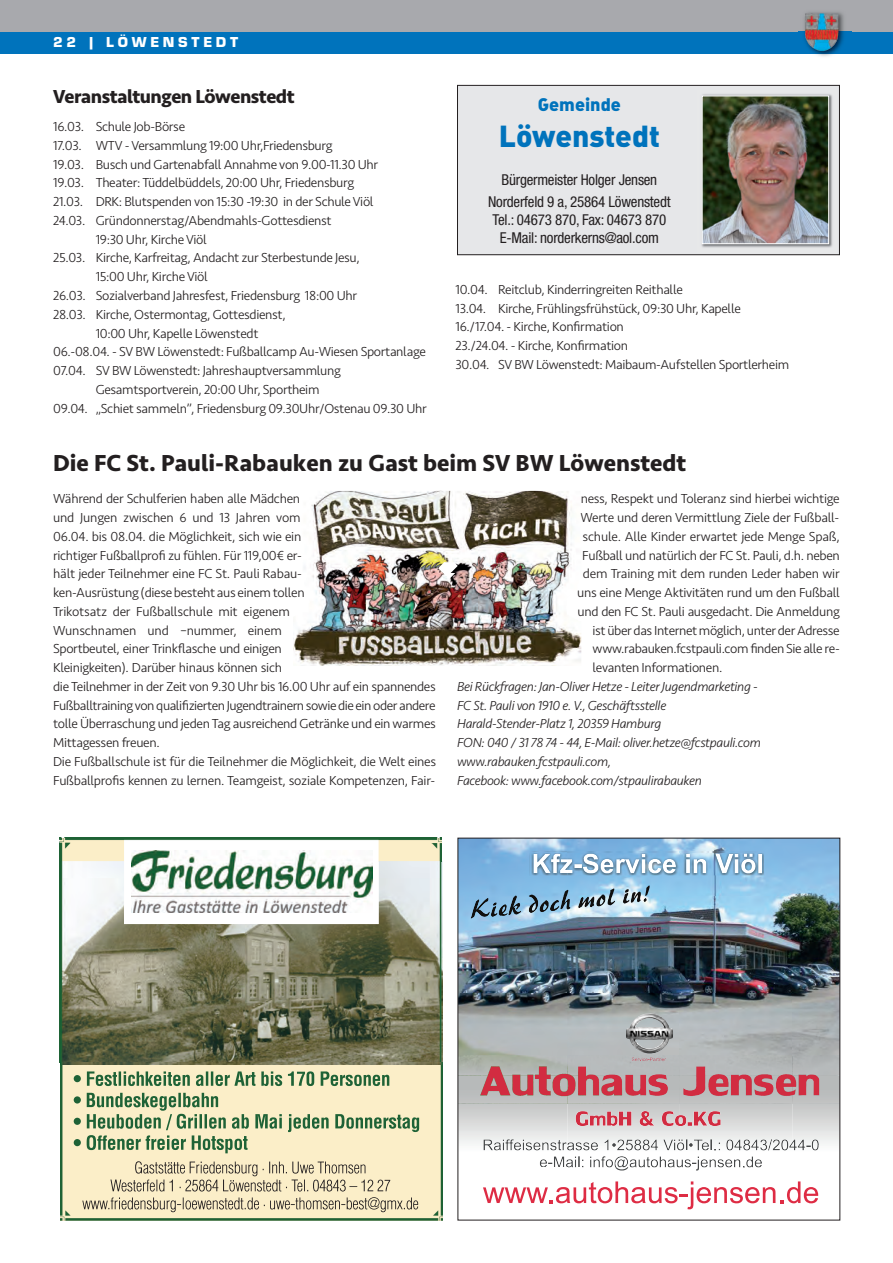
<style>
.page{position:relative;width:893px;height:1263px;background:#fff}
.page>*{position:absolute;margin:0;border:0;box-sizing:border-box;transform-origin:0 0}
.t1{font:30px "DIN Black Alternate";color:#0073bc}
.t2{font:700 24px "Seravek";color:#231f20}
.t3{font:700 19.5px "Seravek";letter-spacing:-.025em;color:#231f20}
.t4{font:18px "DIN Black Alternate";color:#0073bc}
.t5{font:condensed 15px/22.5px "Helvetica Neue";letter-spacing:-.015em;color:#231f20;text-align:center}
.t6{font:15px "Eurostile T Blac";letter-spacing:.25em;color:#fff}
.t7{font:300 13.5px/18.8px "Seravek";letter-spacing:-.025em;color:#231f20}
.t8{font:italic 300 13.5px/18.8px "Seravek";letter-spacing:-.025em;color:#231f20}
</style>
<div class="page">
<div style="left:0;top:0;width:893px;height:43px;background:#a8a9ad"></div>
<div style="left:0;top:32px;width:893px;height:21px;background:#0073bc"></div>
<img style="left:799px;top:12px;width:52px;height:45px">
<img style="left:805px;top:13px;width:33px;height:38px">
<div style="left:458px;top:86px;width:381px;height:168px;background:#e6e7e9"></div>
<div style="left:457px;top:85px;width:383px;height:170px;border:1px solid #231f20"></div>
<img style="left:701px;top:94px;width:131px;height:154px">
<img style="left:704px;top:97px;width:123px;height:145px">
<div style="left:702px;top:95px;width:127px;height:149px;border:1px solid #fff"></div>
<img style="left:293px;top:491px;width:288px;height:175px">
<img style="left:60px;top:1065px;width:382px;height:155px">
<img style="left:60px;top:838px;width:381px;height:1px">
<img style="left:379px;top:839px;width:62px;height:22px">
<img style="left:60px;top:839px;width:64px;height:22px">
<img style="left:60px;top:861px;width:382px;height:204px">
<img style="left:124px;top:839px;width:255px;height:85px">
<img style="left:131px;top:850px;width:242px;height:63px">
<img style="left:61px;top:1063px;width:381px;height:1px">
<img style="left:135px;top:1161px;width:67px;height:12px">
<img style="left:110px;top:1179px;width:102px;height:13px">
<img style="left:82px;top:1197px;width:109px;height:15px">
<img style="left:74px;top:1071px;width:149px;height:15px">
<img style="left:74px;top:1093px;width:116px;height:18px">
<img style="left:74px;top:1114px;width:166px;height:16px">
<img style="left:74px;top:1135px;width:150px;height:15px">
<svg style="left:460px;top:1103px;width:378px;height:107px"></svg>
<img style="left:460px;top:840px;width:378px;height:252px">
<svg style="left:686px;top:854px;width:20px;height:17px"></svg>
<svg style="left:715px;top:854px;width:40px;height:17px"></svg>
<svg style="left:758px;top:854px;width:4px;height:17px"></svg>
<svg style="left:471px;top:895px;width:50px;height:19px"></svg>
<svg style="left:529px;top:890px;width:41px;height:23px"></svg>
<svg style="left:578px;top:888px;width:37px;height:16px"></svg>
<svg style="left:623px;top:885px;width:27px;height:19px"></svg>
<svg style="left:683px;top:1075px;width:109px;height:17px;background:#c56572"></svg>
<svg style="left:576px;top:1111px;width:55px;height:15px"></svg>
<svg style="left:639px;top:1111px;width:15px;height:15px"></svg>
<svg style="left:662px;top:1111px;width:59px;height:15px"></svg>
<svg style="left:483px;top:1181px;width:335px;height:28px"></svg>
<svg style="left:480px;top:1057px;width:188px;height:35px;background:#be7b81"></svg>
<img style="left:631px;top:1013px;width:18px;height:10px">
<img style="left:460px;top:914px;width:107px;height:141px">
<svg style="left:529px;top:851px;width:147px;height:24px"></svg>
<img style="left:530px;top:851px;width:234px;height:1px">
<img style="left:567px;top:904px;width:113px;height:89px">
<img style="left:567px;top:871px;width:197px;height:4px">
<img style="left:680px;top:896px;width:158px;height:179px">
<svg style="left:764px;top:851px;width:1px;height:24px"></svg>
<img style="left:567px;top:1046px;width:113px;height:9px">
<img style="left:460px;top:1067px;width:107px;height:8px">
<img style="left:460px;top:1092px;width:332px;height:11px">
<img style="left:460px;top:1086px;width:107px;height:4px">
<img style="left:567px;top:1060px;width:113px;height:15px">
<img style="left:567px;top:1088px;width:225px;height:2px">
<img style="left:792px;top:1075px;width:46px;height:28px">
<img style="left:819px;top:1146px;width:19px;height:6px">
<div style="left:792px;top:1152px;width:47px;height:15px;background:#fff"></div>
<svg style="left:460px;top:1139px;width:359px;height:31px"></svg>
<hr style="left:699px;top:1167px;width:93px;height:1px;background:#fff">
<hr style="left:792px;top:1167px;width:47px;height:1px;background:#fff">
<p class="t6" style="left:53px;top:33px;width:187px">22 | LÖWENSTEDT</p>
<h3 class="t3" style="left:53px;top:81px;width:243px">Veranstaltungen Löwenstedt</h3>
<p class="t7" style="left:53px;top:118px;width:133px">16.03. Schule Job-Börse</p>
<p class="t7" style="left:53px;top:136px;width:281px">17.03. WTV - Versammlung 19:00 Uhr,Friedensburg</p>
<p class="t7" style="left:53px;top:155px;width:327px">19.03. Busch und Gartenabfall Annahme von 9.00-11.30 Uhr</p>
<p class="t7" style="left:53px;top:174px;width:303px">19.03. Theater: Tüddelbüddels, 20:00 Uhr, Friedensburg</p>
<p class="t7" style="left:53px;top:193px;width:322px">21.03. DRK: Blutspenden von 15:30 -19:30 in der Schule Viöl</p>
<p class="t7" style="left:53px;top:211px;width:280px">24.03. Gründonnerstag/Abendmahls-Gottesdienst</p>
<p class="t7" style="left:96px;top:230px;width:113px">19:30 Uhr, Kirche Viöl</p>
<p class="t7" style="left:53px;top:249px;width:308px">25.03. Kirche, Karfreitag, Andacht zur Sterbestunde Jesu,</p>
<p class="t7" style="left:96px;top:268px;width:114px">15:00 Uhr, Kirche Viöl</p>
<p class="t7" style="left:53px;top:286px;width:305px">26.03. Sozialverband Jahresfest, Friedensburg 18:00 Uhr</p>
<p class="t7" style="left:53px;top:305px;width:234px">28.03. Kirche, Ostermontag, Gottesdienst,</p>
<p class="t7" style="left:96px;top:324px;width:164px">10:00 Uhr, Kapelle Löwenstedt</p>
<p class="t7" style="left:53px;top:343px;width:374px">06.-08.04. - SV BW Löwenstedt: Fußballcamp Au-Wiesen Sportanlage</p>
<p class="t7" style="left:53px;top:361px;width:289px">07.04. SV BW Löwenstedt: Jahreshauptversammlung</p>
<p class="t7" style="left:96px;top:380px;width:225px">Gesamtsportverein, 20:00 Uhr, Sportheim</p>
<p class="t7" style="left:53px;top:399px;width:375px">09.04. „Schiet sammeln”, Friedensburg 09.30Uhr/Ostenau 09.30 Uhr</p>
<h3 class="t4" style="left:538px;top:95px;width:85px">Gemeinde</h3>
<h1 class="t1" style="left:499px;top:119px;width:163px">Löwenstedt</h1>
<p class="t5" style="left:488px;top:169px;width:184px">Bürgermeister Holger Jensen<br>Norderfeld 9 a, 25864 Löwenstedt</p>
<p class="t5" style="left:492px;top:212px;width:175px;line-height:18px">Tel.: 04673 870, Fax: 04673 870<br>E-Mail: norderkerns@aol.com</p>
<p class="t7" style="left:455px;top:280px;width:335px">10.04. Reitclub, Kinderringreiten Reithalle<br>13.04. Kirche, Frühlingsfrühstück, 09:30 Uhr, Kapelle 16./17.04. - Kirche, Konfirmation<br>23./24.04. - Kirche, Konfirmation<br>30.04. SV BW Löwenstedt: Maibaum-Aufstellen Sportlerheim</p>
<h2 class="t2" style="left:53px;top:443px;width:635px">Die FC St. Pauli-Rabauken zu Gast beim SV BW Löwenstedt</h2>
<p class="t7" style="left:53px;top:490px;width:385px">Während der Schulferien haben alle Mädchen<br>und Jungen zwischen 6 und 13 Jahren vom<br>06.04. bis 08.04. die Möglichkeit, sich wie ein<br>richtiger Fußballprofi zu fühlen. Für 119,00€ er-<br>hält jeder Teilnehmer eine FC St. Pauli Rabau-<br>ken-Ausrüstung (diese besteht aus einem tollen<br>Trikotsatz der Fußballschule mit eigenem<br>Wunschnamen und –nummer, einem<br>Sportbeutel, einer Trinkflasche und einigen<br>Kleinigkeiten). Darüber hinaus können sich<br>die Teilnehmer in der Zeit von 9.30 Uhr bis 16.00 Uhr auf ein spannendes Fußballtraining von qualifizierten Jugendtrainern sowie die ein oder andere tolle Überraschung und jeden Tag ausreichend Getränke und ein warmes Mittagessen freuen.<br>Die Fußballschule ist für die Teilnehmer die Möglichkeit, die Welt eines Fußballprofis kennen zu lernen. Teamgeist, soziale Kompetenzen, Fair-</p>
<p class="t7" style="left:581px;top:490px;width:261px">ness, Respekt und Toleranz sind hierbei wichtige</p>
<p class="t7" style="left:580px;top:508px;width:260px">Werte und deren Vermittlung Ziele der Fußball-</p>
<p class="t7" style="left:583px;top:527px;width:259px">schule. Alle Kinder erwartet jede Menge Spaß,</p>
<p class="t7" style="left:582px;top:546px;width:259px">Fußball und natürlich der FC St. Pauli, d.h. neben</p>
<p class="t7" style="left:583px;top:565px;width:258px">dem Training mit dem runden Leder haben wir</p>
<p class="t7" style="left:577px;top:583px;width:264px">uns eine Menge Aktivitäten rund um den Fußball</p>
<p class="t7" style="left:577px;top:602px;width:264px">und den FC St. Pauli ausgedacht. Die Anmeldung</p>
<p class="t7" style="left:593px;top:621px;width:249px">ist über das Internet möglich, unter der Adresse</p>
<p class="t7" style="left:593px;top:640px;width:249px">www.rabauken.fcstpauli.com finden Sie alle re-</p>
<p class="t7" style="left:593px;top:658px;width:131px">levanten Informationen.</p>
<p class="t8" style="left:457px;top:677px;width:305px">Bei Rückfragen: Jan-Oliver Hetze - Leiter Jugendmarketing - FC St. Pauli von 1910 e. V., Geschäftsstelle Harald-Stender-Platz 1, 20359 Hamburg<br>FON: 040 / 31 78 74 - 44, E-Mail: oliver.hetze@fcstpauli.com www.rabauken.fcstpauli.com,<br>Facebook: www.facebook.com/stpaulirabauken</p>
</div>
